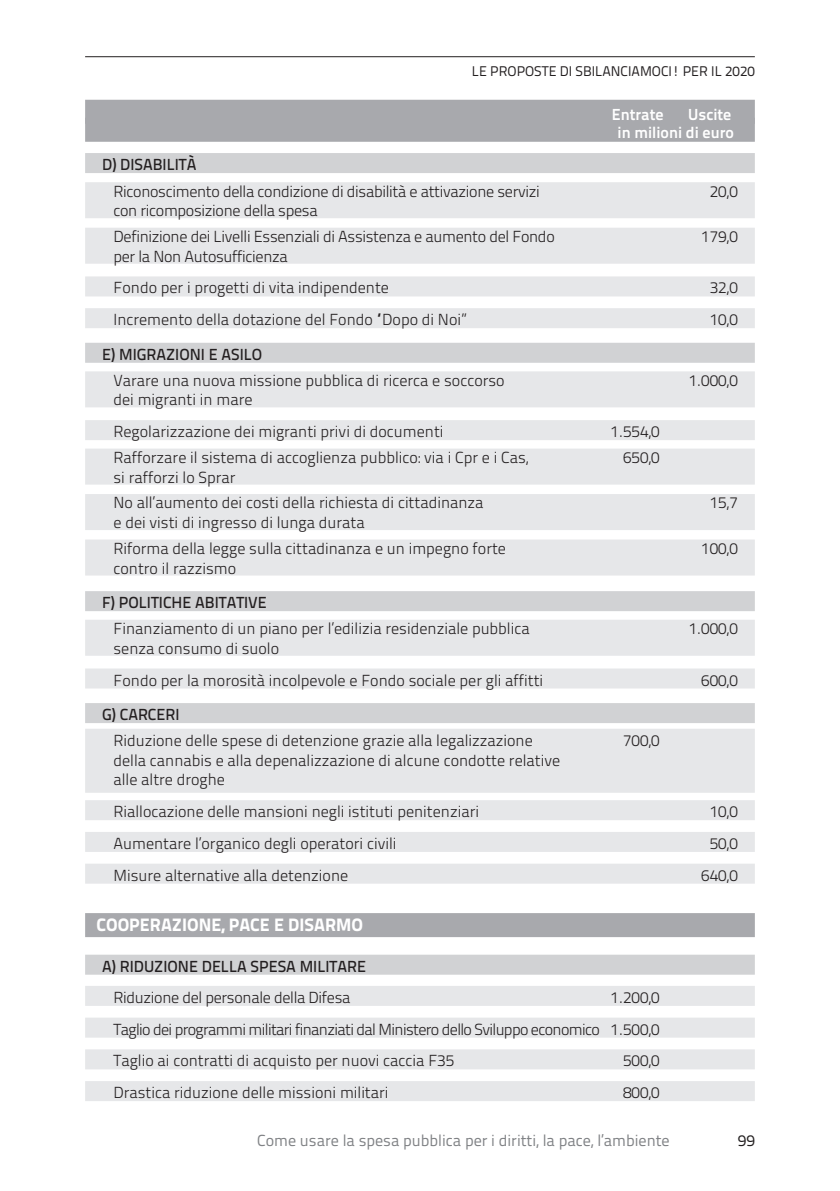
<style>
.page{position:relative;width:840px;height:1191px;background:#fff}
.page>*{position:absolute;margin:0;border:0;box-sizing:border-box;transform-origin:0 0}
.t1{font:18px "Titillium Text 22 L 999 wt";color:#fff}
.t2{font:16px/31.8px "Titillium Text 22 L 250 wt";color:#231f20}
.t3{font:16px/25.8px "Titillium Text 22 L 250 wt";letter-spacing:-.02em;color:#231f20}
.t4{font:16px "Titillium Text 22 L 600 wt";color:#231f20}
.t5{font:16px "Titillium Text 22 L 400 wt";color:#808285}
.t6{font:16px/18px "Titillium Text 22 L 800 wt";color:#fff;text-align:right}
.t7{font:16px "Titillium Text 22 L 400 wt";color:#231f20}
.t8{font:14px "Titillium Text 22 L 400 wt";color:#231f20}
</style>
<div class="page">
<hr style="left:85px;top:56px;width:669px;height:1px;background:#231f20">
<div style="left:85px;top:153px;width:669px;height:20px;background:#d1d2d4"></div>
<div style="left:85px;top:182px;width:669px;height:36px;background:#e6e7e9"></div>
<div style="left:85px;top:228px;width:669px;height:36px;background:#e6e7e9"></div>
<div style="left:85px;top:276px;width:669px;height:20px;background:#e6e7e9"></div>
<div style="left:85px;top:308px;width:669px;height:20px;background:#e6e7e9"></div>
<div style="left:85px;top:343px;width:669px;height:20px;background:#d1d2d4"></div>
<div style="left:85px;top:371px;width:669px;height:36px;background:#e6e7e9"></div>
<div style="left:85px;top:420px;width:669px;height:20px;background:#e6e7e9"></div>
<div style="left:85px;top:448px;width:669px;height:36px;background:#e6e7e9"></div>
<div style="left:85px;top:494px;width:669px;height:36px;background:#e6e7e9"></div>
<div style="left:85px;top:539px;width:669px;height:36px;background:#e6e7e9"></div>
<div style="left:85px;top:591px;width:669px;height:20px;background:#d1d2d4"></div>
<div style="left:85px;top:620px;width:669px;height:36px;background:#e6e7e9"></div>
<div style="left:85px;top:668px;width:669px;height:20px;background:#e6e7e9"></div>
<div style="left:85px;top:703px;width:669px;height:20px;background:#d1d2d4"></div>
<div style="left:85px;top:728px;width:669px;height:64px;background:#e6e7e9"></div>
<div style="left:85px;top:800px;width:669px;height:20px;background:#e6e7e9"></div>
<div style="left:85px;top:832px;width:669px;height:20px;background:#e6e7e9"></div>
<div style="left:85px;top:863px;width:669px;height:20px;background:#e6e7e9"></div>
<div style="left:85px;top:913px;width:669px;height:24px;background:#a8a9ad"></div>
<div style="left:85px;top:954px;width:669px;height:20px;background:#d1d2d4"></div>
<div style="left:85px;top:986px;width:669px;height:20px;background:#e6e7e9"></div>
<div style="left:85px;top:1017px;width:669px;height:20px;background:#e6e7e9"></div>
<div style="left:85px;top:1049px;width:669px;height:20px;background:#e6e7e9"></div>
<div style="left:85px;top:1081px;width:669px;height:20px;background:#e6e7e9"></div>
<div style="left:85px;top:100px;width:669px;height:24px;background:#a8a9ad"></div>
<div style="left:85px;top:118px;width:669px;height:24px;background:#a8a9ad"></div>
<p class="t8" style="left:471px;top:61px;width:284px">LE PROPOSTE DI SBILANCIAMOCI! PER IL 2020</p>
<p class="t6" style="left:617px;top:104px;width:118px">Uscite<br>in milioni di euro</p>
<p class="t6" style="left:611px;top:104px;width:53px">Entrate</p>
<p class="t4" style="left:102px;top:152px;width:96px">D) DISABILITÀ</p>
<p class="t3" style="left:113px;top:177px;width:427px">Riconoscimento della condizione di disabilità e attivazione servizi</p>
<p class="t2" style="left:709px;top:174px;width:30px">20,0</p>
<p class="t3" style="left:113px;top:197px;width:442px">con ricomposizione della spesa<br>Definizione dei Livelli Essenziali di Assistenza e aumento del Fondo</p>
<p class="t2" style="left:700px;top:220px;width:38px">179,0</p>
<p class="t2" style="left:113px;top:239px;width:277px">per la Non Autosufficienza<br>Fondo per i progetti di vita indipendente</p>
<p class="t2" style="left:709px;top:271px;width:30px">32,0</p>
<p class="t2" style="left:113px;top:303px;width:354px">Incremento della dotazione del Fondo “Dopo di Noi”</p>
<p class="t2" style="left:709px;top:303px;width:30px">10,0</p>
<p class="t4" style="left:102px;top:342px;width:161px">E) MIGRAZIONI E ASILO</p>
<p class="t2" style="left:113px;top:363px;width:392px">Varare una nuova missione pubblica di ricerca e soccorso</p>
<p class="t2" style="left:688px;top:363px;width:51px">1.000,0</p>
<p class="t2" style="left:113px;top:383px;width:331px">dei migranti in mare<br>Regolarizzazione dei migranti privi di documenti</p>
<p class="t2" style="left:610px;top:415px;width:51px">1.554,0</p>
<p class="t2" style="left:113px;top:440px;width:416px">Rafforzare il sistema di accoglienza pubblico: via i Cpr e i Cas,</p>
<p class="t2" style="left:622px;top:440px;width:38px">650,0</p>
<p class="t2" style="left:113px;top:463px;width:371px;line-height:25.8px">si rafforzi lo Sprar<br>No all’aumento dei costi della richiesta di cittadinanza</p>
<p class="t2" style="left:113px;top:509px;width:394px;line-height:25.8px">e dei visti di ingresso di lunga durata<br>Riforma della legge sulla cittadinanza e un impegno forte</p>
<p class="t2" style="left:709px;top:486px;width:30px">15,7</p>
<p class="t2" style="left:700px;top:531px;width:38px">100,0</p>
<p class="t2" style="left:113px;top:551px;width:124px">contro il razzismo</p>
<p class="t4" style="left:102px;top:590px;width:166px">F) POLITICHE ABITATIVE</p>
<p class="t2" style="left:113px;top:611px;width:417px">Finanziamento di un piano per l’edilizia residenziale pubblica</p>
<p class="t2" style="left:688px;top:611px;width:51px">1.000,0</p>
<p class="t2" style="left:113px;top:631px;width:431px">senza consumo di suolo<br>Fondo per la morosità incolpevole e Fondo sociale per gli affitti</p>
<p class="t2" style="left:700px;top:663px;width:38px">600,0</p>
<p class="t4" style="left:102px;top:702px;width:79px">G) CARCERI</p>
<p class="t2" style="left:113px;top:723px;width:420px">Riduzione delle spese di detenzione grazie alla legalizzazione</p>
<p class="t2" style="left:622px;top:723px;width:38px">700,0</p>
<p class="t2" style="left:113px;top:749px;width:448px;line-height:19.8px">della cannabis e alla depenalizzazione di alcune condotte relative alle altre droghe</p>
<p class="t2" style="left:113px;top:795px;width:367px">Riallocazione delle mansioni negli istituti penitenziari</p>
<p class="t2" style="left:709px;top:795px;width:30px">10,0</p>
<p class="t2" style="left:113px;top:826px;width:284px">Aumentare l’organico degli operatori civili</p>
<p class="t2" style="left:709px;top:826px;width:30px">50,0</p>
<p class="t2" style="left:113px;top:858px;width:236px">Misure alternative alla detenzione</p>
<p class="t2" style="left:700px;top:858px;width:38px">640,0</p>
<p class="t1" style="left:96px;top:911px;width:268px">COOPERAZIONE, PACE E DISARMO</p>
<p class="t4" style="left:102px;top:954px;width:265px">A) RIDUZIONE DELLA SPESA MILITARE</p>
<p class="t3" style="left:113px;top:983px;width:238px">Riduzione del personale della Difesa</p>
<p class="t2" style="left:113px;top:980px;width:547px;text-align:justify;text-indent:497px">1.200,0<br>Taglio dei programmi militari finanziati dal Ministero dello Sviluppo economico 1.500,0<br>Taglio ai contratti di acquisto per nuovi caccia F35</p>
<p class="t2" style="left:622px;top:1044px;width:38px">500,0</p>
<p class="t2" style="left:113px;top:1075px;width:276px">Drastica riduzione delle missioni militari</p>
<p class="t2" style="left:622px;top:1075px;width:38px">800,0</p>
<p class="t5" style="left:257px;top:1128px;width:414px">Come usare la spesa pubblica per i diritti, la pace, l’ambiente</p>
<p class="t7" style="left:737px;top:1128px;width:18px">99</p>
</div>
